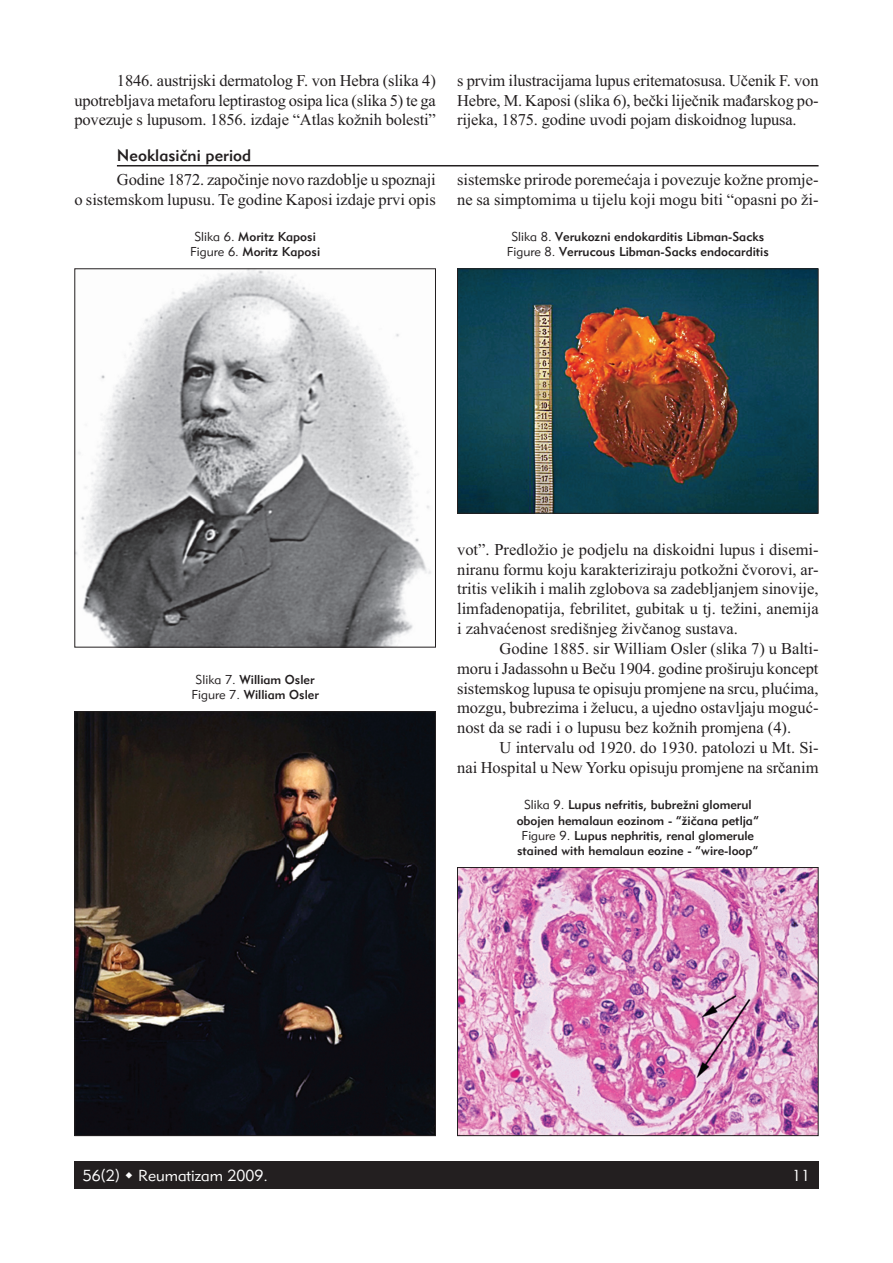
<style>
.page{position:relative;width:893px;height:1263px;background:#fff}
.page>*{position:absolute;margin:0;border:0;box-sizing:border-box;transform-origin:0 0}
.t1{font:16.5px/19.8px "Times New Roman";color:#231f20;text-align:justify}
.t2{font:16.5px "Geometric 415 BT Medium A";color:#231f20}
.t3{font:15.75px "Geometric 415 BT Lite A";color:#fff}
.t4{font:12.75px/15.3px "Geometric 415 BT Medium A";color:#231f20;text-align:center}
.s1{font-family:"Geometric 415 BT Lite A"}
</style>
<div class="page">
<div style="left:74px;top:1161px;width:745px;height:27px;background:#231f20"></div>
<img style="left:76px;top:270px;width:355px;height:375px">
<div style="left:74px;top:268px;width:362px;height:379px;border:1px solid #231f20"></div>
<hr style="left:117px;top:165px;width:702px;height:1px;background:#231f20">
<img style="left:76px;top:713px;width:358px;height:421px">
<div style="left:74px;top:711px;width:362px;height:425px;border:1px solid #231f20"></div>
<img style="left:459px;top:270px;width:358px;height:242px">
<div style="left:457px;top:268px;width:362px;height:246px;border:1px solid #231f20"></div>
<img style="left:459px;top:869px;width:358px;height:265px">
<div style="left:457px;top:867px;width:362px;height:269px;border:1px solid #231f20"></div>
<p class="t1" style="left:74px;top:72px;width:363px;text-indent:43px">1846. austrijski dermatolog F. von Hebra (slika 4) upotrebljava metaforu leptirastog osipa lica (slika 5) te ga povezuje s lupusom. 1856. izdaje “Atlas kožnih bolesti”</p>
<p class="t1" style="left:457px;top:72px;width:363px">s prvim ilustracijama lupus eritematosusa. Učenik F. von Hebre, M. Kaposi (slika 6), bečki liječnik mađarskog po&shy;rijeka, 1875. godine uvodi pojam diskoidnog lupusa.</p>
<p class="t2" style="left:117px;top:149px;width:136px">Neoklasični period</p>
<p class="t1" style="left:74px;top:171px;width:363px;text-align:right">Godine 1872. započinje novo razdoblje u spoznaji<br>o sistemskom lupusu. Te godine Kaposi izdaje prvi opis</p>
<p class="t1" style="left:457px;top:171px;width:363px">sistemske prirode poremećaja i povezuje kožne promje&shy;ne sa simptomima u tijelu koji mogu biti “opasni po ži-</p>
<p class="t4" style="left:190px;top:230px;width:132px"><span class="s1">Slika 6.</span> Moritz Kaposi<br><span class="s1">Figure 6.</span> Moritz Kaposi</p>
<p class="t4" style="left:191px;top:673px;width:129px"><span class="s1">Slika 7.</span> William Osler<br><span class="s1">Figure 7.</span> William Osler</p>
<p class="t4" style="left:507px;top:230px;width:264px"><span class="s1">Slika 8.</span> Verukozni endokarditis Libman-Sacks<br><span class="s1">Figure 8.</span> Verrucous Libman-Sacks endocarditis</p>
<p class="t1" style="left:457px;top:541px;width:363px">vot”. Predložio je podjelu na diskoidni lupus i disemi&shy;niranu formu koju karakteriziraju potkožni čvorovi, ar&shy;tritis velikih i malih zglobova sa zadebljanjem sinovije, limfadenopatija, febrilitet, gubitak u tj. težini, anemija i zahvaćenost središnjeg živčanog sustava.</p>
<p class="t1" style="left:457px;top:640px;width:363px;text-indent:43px">Godine 1885. sir William Osler (slika 7) u Balti&shy;moru i Jadassohn u Beču 1904. godine proširuju koncept sistemskog lupusa te opisuju promjene na srcu, plućima, mozgu, bubrezima i želucu, a ujedno ostavljaju moguć&shy;nost da se radi i o lupusu bez kožnih promjena (4).</p>
<p class="t1" style="left:457px;top:739px;width:363px;text-align:right">U intervalu od 1920. do 1930. patolozi u Mt. Si-<br>nai Hospital u New Yorku opisuju promjene na srčanim</p>
<p class="t4" style="left:517px;top:798px;width:244px"><span class="s1">Slika 9.</span> Lupus nefritis, bubrežni glomerul obojen hemalaun eozinom - “žičana petlja” <span class="s1">Figure 9.</span> Lupus nephritis, renal glomerule stained with hemalaun eozine - “wire-loop”</p>
<p class="t3" style="left:83px;top:1169px;width:187px">56(2) Reumatizam 2009.</p>
<p class="t3" style="left:792px;top:1169px;width:19px">11</p>
</div>
